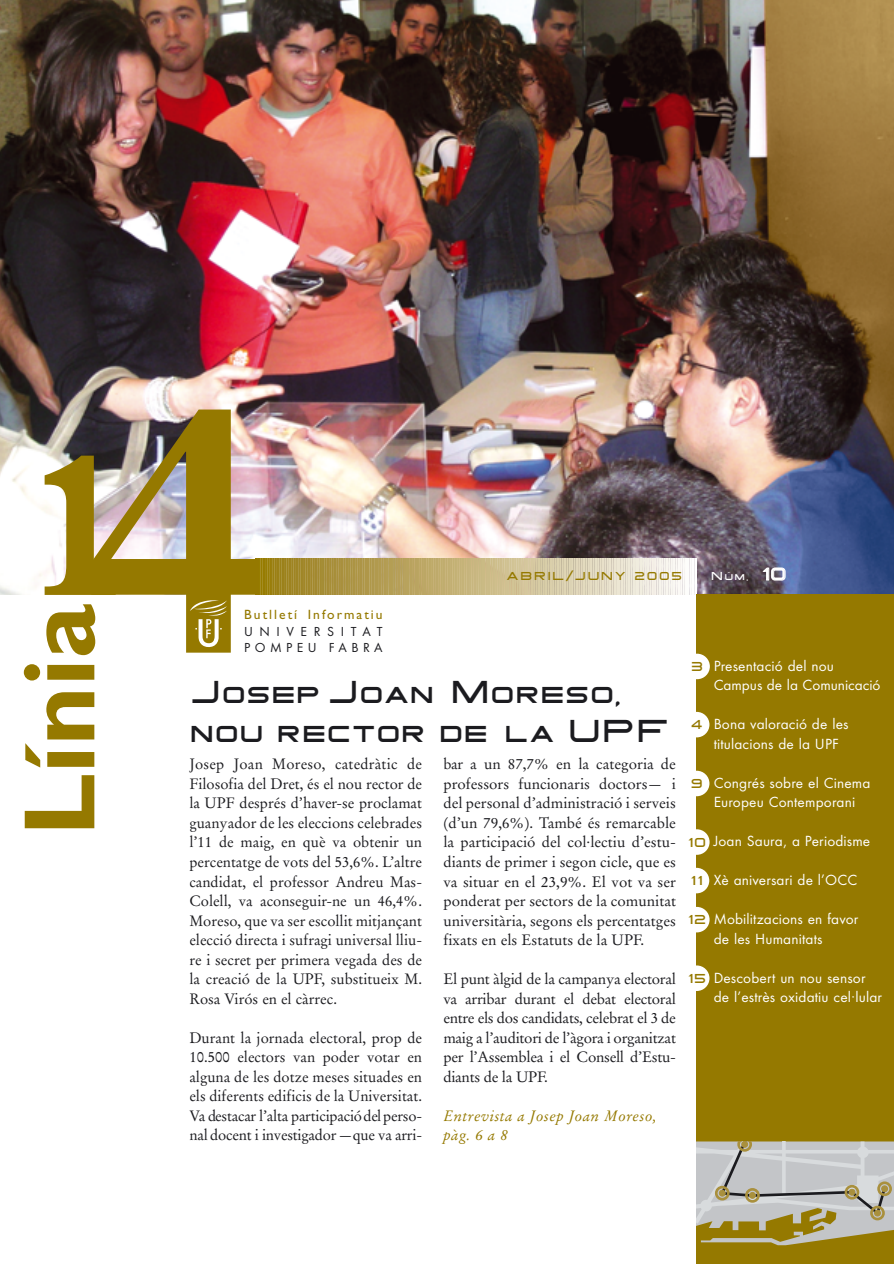
<style>
.page{position:relative;width:894px;height:1264px;background:#fff}
.page>*{position:absolute;margin:0;border:0;box-sizing:border-box;transform-origin:0 0}
.t1{font:700 210px "Plantin";color:#957900}
.t2{font:700 102px "Gill Sans";color:#957900}
.t3{font:33px/39px "Gotthard";color:#1b1b1f}
.t4{font:15px/19.5px "Stempel Garamond";letter-spacing:-.01em;color:#1b1b1f;text-align:justify}
.t5{font:italic 15px/19.5px "Stempel Garamond";letter-spacing:.025em;color:#957900}
.t6{font:13.5px/19.5px "Futura ND";letter-spacing:.01em;color:#fff}
.t7{font:13.5px "Gill Sans";letter-spacing:.15em;color:#957900}
.t8{font:13.5px "Gotthard";color:#957900}
.t9{font:12px/16.5px "Futura ND";letter-spacing:.5em;color:#1b1b1f}
.t10{font:12px "Gotthard";letter-spacing:.095em;color:#957900}
.t11{font:12px "Gotthard";color:#fff}
.s1{font-size:360px}
.s2{font-size:18px}
</style>
<div class="page">
<img style="left:0;top:0;width:893px;height:1264px">
<h1 class="t1" style="left:25px;top:449px;width:243px">1<span class="s1">4</span></h1>
<p class="t11" style="left:710px;top:569px;width:77px">Núm. <span class="s2">10</span></p>
<p class="t10" style="left:506px;top:569px;width:178px">ABRIL/JUNY 2005</p>
<h2 class="t2" style="left:25px;top:836px;width:233px;rotate:-90deg">Línia</h2>
<p class="t7" style="left:244px;top:610px;width:140px">Butlletí Informatiu</p>
<p class="t9" style="left:244px;top:624px;width:140px">UNIVERSITAT<br>POMPEU FABRA</p>
<p class="t6" style="left:713px;top:657px;width:168px">Presentació del nou<br>Campus de la Comunicació</p>
<p class="t6" style="left:713px;top:715px;width:136px">Bona valoració de les titulacions de la UPF</p>
<p class="t6" style="left:713px;top:774px;width:158px">Congrés sobre el Cinema<br>Europeu Contemporani</p>
<p class="t6" style="left:713px;top:832px;width:158px">Joan Saura, a Periodisme</p>
<p class="t6" style="left:713px;top:871px;width:145px">Xè aniversari de l’OCC</p>
<p class="t6" style="left:713px;top:910px;width:146px">Mobilitzacions en favor de les Humanitats</p>
<p class="t6" style="left:713px;top:969px;width:170px">Descobert un nou sensor de l’estrès oxidatiu cel·lular</p>
<p class="t8" style="left:690px;top:658px;width:14px">3</p>
<h3 class="t3" style="left:189px;top:672px;width:481px">Josep Joan Moreso, nou rector de la UPF</h3>
<p class="t8" style="left:690px;top:716px;width:14px">4</p>
<p class="t4" style="left:189px;top:756px;width:234px">Josep Joan Moreso, catedràtic de Filosofia del Dret, és el nou rector de la UPF després d’haver-se proclamat guanyador de les eleccions celebrades l’11 de maig, en què va obtenir un percentatge de vots del 53,6%. L’altre candidat, el professor Andreu Mas-Colell, va aconseguir-ne un 46,4%.<br>Moreso, que va ser escollit mitjançant elecció directa i sufragi universal lliu&shy;re i secret per primera vegada des de la creació de la UPF, substitueix M.<br>Rosa Virós en el càrrec.</p>
<p class="t4" style="left:189px;top:1029px;width:234px">Durant la jornada electoral, prop de 10.500 electors van poder votar en alguna de les dotze meses situades en els diferents edificis de la Universitat.<br>Va destacar l’alta participaciódel perso&shy;nal docent i investigador—que va arri-</p>
<p class="t4" style="left:443px;top:756px;width:234px">bar a un 87,7% en la categoria de professors funcionaris doctors— i del personal d’administració i serveis (d’un 79,6%). També és remarcable la participació del col·lectiu d’estu&shy;diants de primer i segon cicle, que es va situar en el 23,9%. El vot va ser ponderat per sectors de la comunitat universitària, segons els percentatges fixats en els Estatuts de la UPF.</p>
<p class="t4" style="left:443px;top:970px;width:234px">El punt àlgid de la campanya electoral va arribar durant el debat electoral entre els dos candidats, celebrat el 3 de maig a l’auditori de l’àgora i organitzat per l’Assemblea i el Consell d’Estu&shy;diants de la UPF.</p>
<p class="t5" style="left:443px;top:1107px;width:215px">Entrevista a Josep Joan Moreso, pàg. 6 a 8</p>
<p class="t8" style="left:690px;top:775px;width:14px">9</p>
<p class="t8" style="left:686px;top:834px;width:21px">10</p>
<p class="t8" style="left:689px;top:872px;width:15px">11</p>
<p class="t8" style="left:687px;top:911px;width:21px">12</p>
<p class="t8" style="left:686px;top:970px;width:21px">15</p>
</div>
